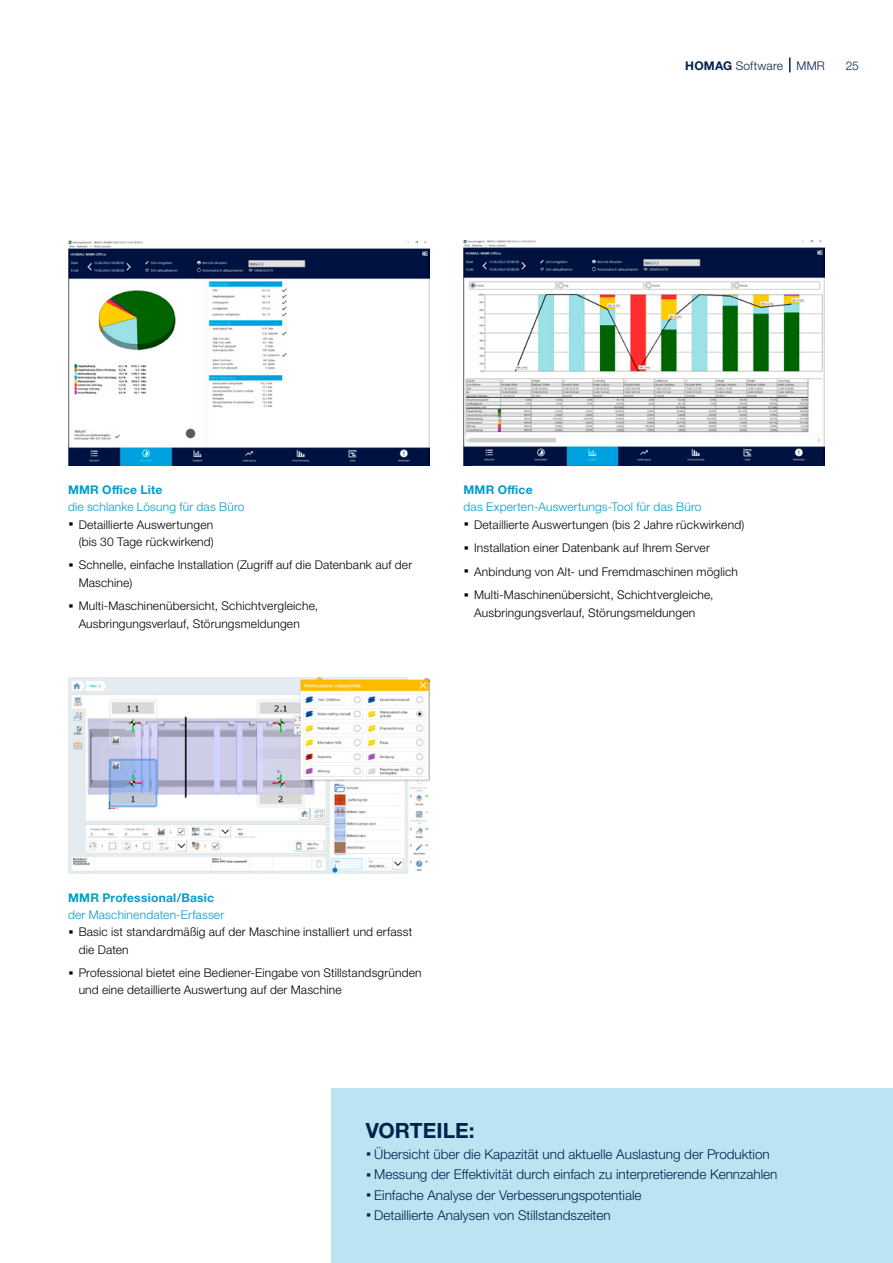
<style>
.page{position:relative;width:893px;height:1263px;background:#fff}
.page>*{position:absolute;margin:0;border:0;box-sizing:border-box;transform-origin:0 0}
.Grafik_14Pt_13_6_lig{font:700 21px "Helvetica Neue LTW1 G";color:#00234a}
.t1{font:300 13.5px "Helvetica Neue LTW1 G";color:#00234a}
.t2{font:300 12px/17.2px "Helvetica Neue LTW1 G";letter-spacing:.015em;color:#000}
.Text_Bild_8Pt_11_5pt{font:300 12px/17.2px "Helvetica Neue LTW1 G";letter-spacing:.015em;color:#009ccb}
._01_Musterseiten_Rub{font:300 12px "Helvetica Neue LTW1 G";letter-spacing:.015em;color:#00234a}
.s1{font-weight:700}
.s2{font-weight:700;font-size:21px}
</style>
<div class="page">
<img style="left:68px;top:677px;width:361px;height:196px">
<img style="left:463px;top:241px;width:362px;height:224px">
<img style="left:68px;top:241px;width:361px;height:224px">
<div style="left:332px;top:1088px;width:561px;height:175px;background:#bce3f2"></div>
<svg style="left:789px;top:58px;width:2px;height:14px"></svg>
<p class="_01_Musterseiten_Rub" style="left:685px;top:58px;width:141px"><span class="s1">HOMAG</span> Software MMR</p>
<p class="_01_Musterseiten_Rub" style="left:846px;top:58px;width:15px">25</p>
<p class="Text_Bild_8Pt_11_5pt" style="left:68px;top:481px;width:178px"><span class="s1">MMR Office Lite<br></span>die schlanke Lösung für das Büro</p>
<p class="t2" style="left:68px;top:516px;width:147px;text-align:right"><span class="s2">·</span> Detaillierte Auswertungen (bis 30 Tage rückwirkend)</p>
<p class="t2" style="left:79px;top:556px;width:335px;text-indent:-11px"><span class="s2">·</span> Schnelle, einfache Installation (Zugriff auf die Datenbank auf der<br>Maschine)</p>
<p class="t2" style="left:79px;top:597px;width:241px;text-indent:-11px"><span class="s2">·</span> Multi-Maschinenübersicht, Schichtvergleiche,<br>Ausbringungsverlauf, Störungsmeldungen</p>
<p class="Text_Bild_8Pt_11_5pt" style="left:463px;top:481px;width:240px"><span class="s1">MMR Office<br></span>das Experten-Auswertungs-Tool für das Büro</p>
<p class="t2" style="left:463px;top:516px;width:282px"><span class="s2">·</span> Detaillierte Auswertungen (bis 2 Jahre rückwirkend)</p>
<p class="t2" style="left:463px;top:539px;width:248px"><span class="s2">·</span> Installation einer Datenbank auf Ihrem Server</p>
<p class="t2" style="left:463px;top:563px;width:276px"><span class="s2">·</span> Anbindung von Alt- und Fremdmaschinen möglich</p>
<p class="t2" style="left:474px;top:586px;width:241px;text-indent:-11px"><span class="s2">·</span> Multi-Maschinenübersicht, Schichtvergleiche,<br>Ausbringungsverlauf, Störungsmeldungen</p>
<p class="Text_Bild_8Pt_11_5pt" style="left:68px;top:889px;width:158px"><span class="s1">MMR Professional/Basic </span>der Maschinendaten-Erfasser</p>
<p class="t2" style="left:79px;top:923px;width:335px;text-indent:-11px"><span class="s2">·</span> Basic ist standardmäßig auf der Maschine installiert und erfasst die Daten</p>
<p class="t2" style="left:79px;top:964px;width:345px;text-indent:-11px"><span class="s2">·</span> Professional bietet eine Bediener-Eingabe von Stillstandsgründen und eine detaillierte Auswertung auf der Maschine</p>
<p class="Grafik_14Pt_13_6_lig" style="left:366px;top:1118px;width:110px">VORTEILE:</p>
<p class="t1" style="left:366px;top:1146px;width:406px"><span class="s2">·</span> Übersicht über die Kapazität und aktuelle Auslastung der Produktion</p>
<p class="t1" style="left:366px;top:1166px;width:413px"><span class="s2">·</span> Messung der Effektivität durch einfach zu interpretierende Kennzahlen</p>
<p class="t1" style="left:366px;top:1186px;width:277px"><span class="s2">·</span> Einfache Analyse der Verbesserungspotentiale</p>
<p class="t1" style="left:366px;top:1207px;width:246px"><span class="s2">·</span> Detaillierte Analysen von Stillstandszeiten</p>
</div>
